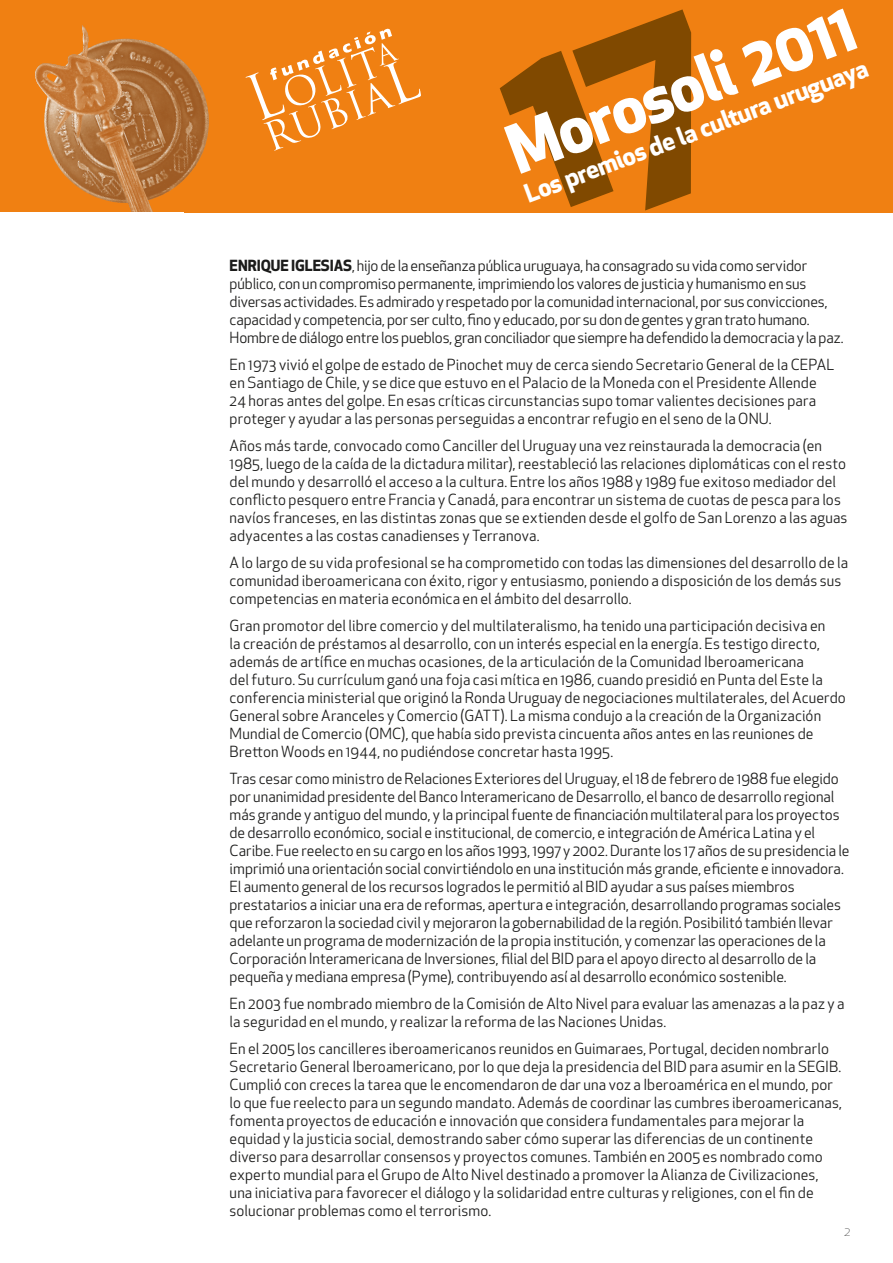
<style>
.page{position:relative;width:893px;height:1263px;background:#fff}
.page>*{position:absolute;margin:0;border:0;box-sizing:border-box;transform-origin:0 0}
.t1{font:700 65.85px "Apex New";color:#fff}
.t2{font:700 25.05px "Apex New";color:#fff}
.texto{font:15px/18px "Apex New";letter-spacing:.005em;color:#1c1c1b}
.texto-2{font:300 12px "Apex New";color:#1c1c1b}
.s1{font-weight:700}
</style>
<div class="page">
<div style="left:0;top:0;width:893px;height:212px;background:#f08012"></div>
<img style="left:155px;top:44px;width:54px;height:169px">
<img style="left:35px;top:25px;width:120px;height:187px">
<div style="left:0;top:212px;width:183px;height:1051px;background:#fff"></div>
<svg style="left:500px;top:9px;width:191px;height:201px"></svg>
<svg style="left:245px;top:28px;width:176px;height:123px"></svg>
<p class="t1" style="left:493px;top:109px;width:368px;rotate:-21deg">Morosoli 2011</p>
<p class="t2" style="left:520px;top:179px;width:366px;rotate:-21deg">Los premios de la cultura uruguaya</p>
<p class="texto" style="left:230px;top:256px;width:615px"><span class="s1">ENRIQUE IGLESIAS</span>, hijo de la enseñanza pública uruguaya, ha consagrado su vida como servidor público, con un compromiso permanente, imprimiendo los valores de justicia y humanismo en sus diversas actividades. Es admirado y respetado por la comunidad internacional, por sus convicciones, capacidad y competencia, por ser culto, fino y educado, por su don de gentes y gran trato humano.<br>Hombre de diálogo entre los pueblos, gran conciliador que siempre ha defendido la democracia y la paz.</p>
<p class="texto" style="left:230px;top:355px;width:606px">En 1973 vivió el golpe de estado de Pinochet muy de cerca siendo Secretario General de la CEPAL en Santiago de Chile, y se dice que estuvo en el Palacio de la Moneda con el Presidente Allende 24 horas antes del golpe. En esas críticas circunstancias supo tomar valientes decisiones para proteger y ayudar a las personas perseguidas a encontrar refugio en el seno de la ONU.</p>
<p class="texto" style="left:230px;top:436px;width:619px">Años más tarde, convocado como Canciller del Uruguay una vez reinstaurada la democracia (en 1985, luego de la caída de la dictadura militar), reestableció las relaciones diplomáticas con el resto del mundo y desarrolló el acceso a la cultura. Entre los años 1988 y 1989 fue exitoso mediador del conflicto pesquero entre Francia y Canadá, para encontrar un sistema de cuotas de pesca para los navíos franceses, en las distintas zonas que se extienden desde el golfo de San Lorenzo a las aguas adyacentes a las costas canadienses y Terranova.</p>
<p class="texto" style="left:230px;top:553px;width:620px">A lo largo de su vida profesional se ha comprometido con todas las dimensiones del desarrollo de la comunidad iberoamericana con éxito, rigor y entusiasmo, poniendo a disposición de los demás sus competencias en materia económica en el ámbito del desarrollo.</p>
<p class="texto" style="left:230px;top:616px;width:618px">Gran promotor del libre comercio y del multilateralismo, ha tenido una participación decisiva en<br>la creación de préstamos al desarrollo, con un interés especial en la energía. Es testigo directo, además de artífice en muchas ocasiones, de la articulación de la Comunidad Iberoamericana<br>del futuro. Su currículum ganó una foja casi mítica en 1986, cuando presidió en Punta del Este la conferencia ministerial que originó la Ronda Uruguay de negociaciones multilaterales, del Acuerdo General sobre Aranceles y Comercio (GATT). La misma condujo a la creación de la Organización Mundial de Comercio (OMC), que había sido prevista cincuenta años antes en las reuniones de Bretton Woods en 1944, no pudiéndose concretar hasta 1995.</p>
<p class="texto" style="left:230px;top:769px;width:621px">Tras cesar como ministro de Relaciones Exteriores del Uruguay, el 18 de febrero de 1988 fue elegido por unanimidad presidente del Banco Interamericano de Desarrollo, el banco de desarrollo regional más grande y antiguo del mundo, y la principal fuente de financiación multilateral para los proyectos de desarrollo económico, social e institucional, de comercio, e integración de América Latina y el Caribe. Fue reelecto en su cargo en los años 1993, 1997 y 2002. Durante los 17 años de su presidencia le imprimió una orientación social convirtiéndolo en una institución más grande, eficiente e innovadora.<br>El aumento general de los recursos logrados le permitió al BID ayudar a sus países miembros prestatarios a iniciar una era de reformas, apertura e integración, desarrollando programas sociales que reforzaron la sociedad civil y mejoraron la gobernabilidad de la región. Posibilitó también llevar adelante un programa de modernización de la propia institución, y comenzar las operaciones de la Corporación Interamericana de Inversiones, filial del BID para el apoyo directo al desarrollo de la pequeña y mediana empresa (Pyme), contribuyendo así al desarrollo económico sostenible.</p>
<p class="texto" style="left:230px;top:994px;width:616px">En 2003 fue nombrado miembro de la Comisión de Alto Nivel para evaluar las amenazas a la paz y a la seguridad en el mundo, y realizar la reforma de las Naciones Unidas.</p>
<p class="texto" style="left:230px;top:1039px;width:614px">En el 2005 los cancilleres iberoamericanos reunidos en Guimaraes, Portugal, deciden nombrarlo Secretario General Iberoamericano, por lo que deja la presidencia del BID para asumir en la SEGIB.<br>Cumplió con creces la tarea que le encomendaron de dar una voz a Iberoamérica en el mundo, por lo que fue reelecto para un segundo mandato. Además de coordinar las cumbres iberoamericanas, fomenta proyectos de educación e innovación que considera fundamentales para mejorar la equidad y la justicia social, demostrando saber cómo superar las diferencias de un continente diverso para desarrollar consensos y proyectos comunes. También en 2005 es nombrado como experto mundial para el Grupo de Alto Nivel destinado a promover la Alianza de Civilizaciones, una iniciativa para favorecer el diálogo y la solidaridad entre culturas y religiones, con el fin de solucionar problemas como el terrorismo.</p>
<p class="texto-2" style="left:844px;top:1224px;width:8px">2</p>
</div>
